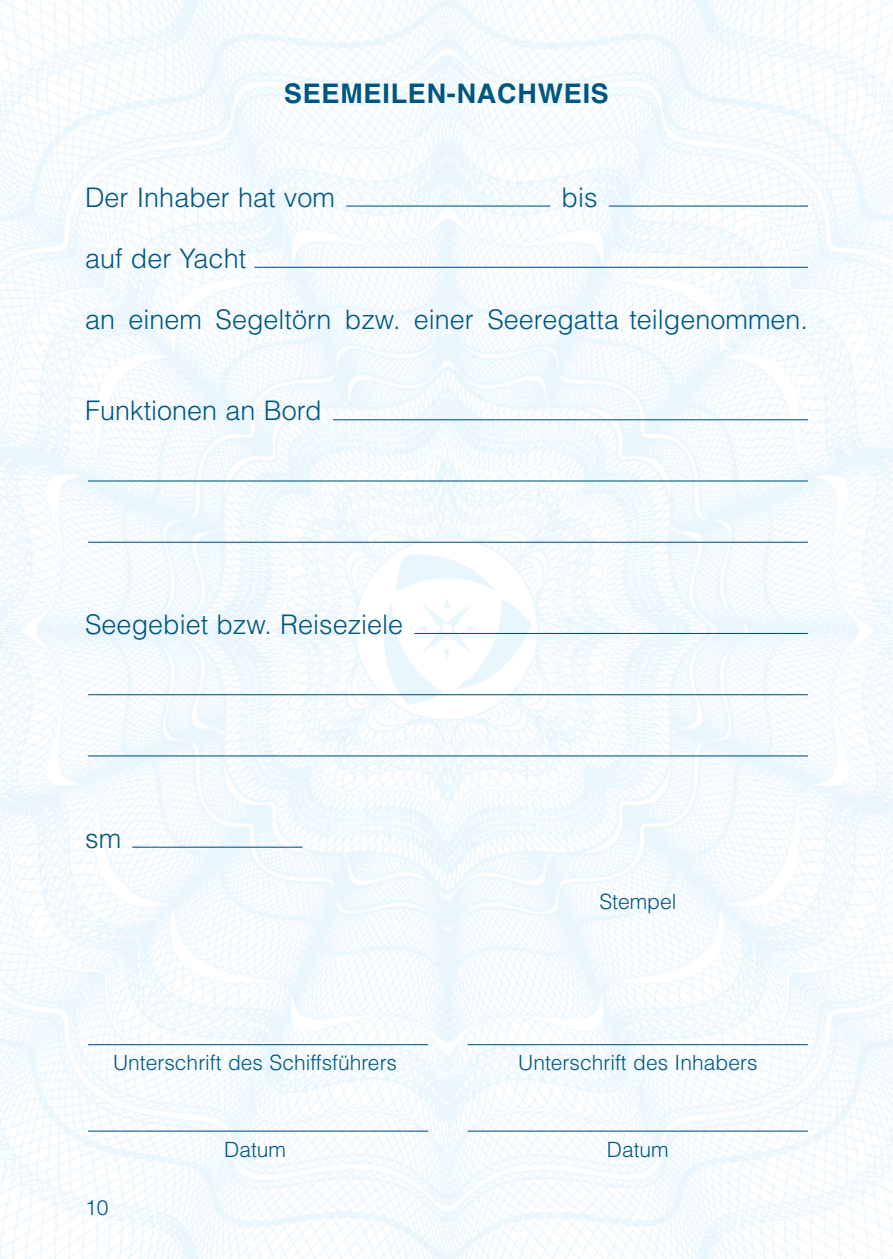
<style>
.page{position:relative;width:893px;height:1259px;background:#fff}
.page>*{position:absolute;margin:0;border:0;box-sizing:border-box;transform-origin:0 0}
.t1{font:300 27px "Helvetica";color:#005681}
.t2{font:700 27px "Helvetica";letter-spacing:.03em;color:#005681}
.t3{font:300 21px "Helvetica";color:#005681}
</style>
<div class="page">
<img style="left:0;top:0;width:893px;height:1259px">
<div style="left:355px;top:537px;width:183px;height:183px;background:#fff;border-radius:50%"></div>
<svg style="left:397px;top:554px;width:97px;height:37px"></svg>
<svg style="left:384px;top:600px;width:147px;height:104px"></svg>
<hr style="left:346px;top:205px;width:204px;height:2px;background:#005681">
<hr style="left:609px;top:205px;width:199px;height:2px;background:#005681">
<hr style="left:254px;top:267px;width:554px;height:1px;background:#005681">
<hr style="left:333px;top:419px;width:475px;height:1px;background:#005681">
<hr style="left:88px;top:480px;width:720px;height:1px;background:#005681">
<hr style="left:88px;top:542px;width:720px;height:1px;background:#005681">
<hr style="left:414px;top:633px;width:394px;height:1px;background:#005681">
<hr style="left:88px;top:694px;width:720px;height:1px;background:#005681">
<hr style="left:88px;top:755px;width:720px;height:1px;background:#005681">
<hr style="left:132px;top:846px;width:170px;height:1px;background:#005681">
<hr style="left:88px;top:1044px;width:340px;height:1px;background:#005681">
<hr style="left:468px;top:1044px;width:340px;height:1px;background:#005681">
<hr style="left:88px;top:1130px;width:340px;height:1px;background:#005681">
<hr style="left:468px;top:1130px;width:340px;height:1px;background:#005681">
<p class="t2" style="left:284px;top:76px;width:326px">SEEMEILEN-NACHWEIS</p>
<p class="t1" style="left:85px;top:180px;width:251px">Der Inhaber hat vom</p>
<p class="t1" style="left:562px;top:180px;width:37px">bis</p>
<p class="t1" style="left:85px;top:241px;width:163px">auf der Yacht</p>
<p class="t1" style="left:85px;top:303px;width:724px">an einem Segeltörn bzw. einer Seeregatta teilgenommen.</p>
<p class="t1" style="left:85px;top:394px;width:238px">Funktionen an Bord</p>
<p class="t1" style="left:85px;top:607px;width:320px">Seegebiet bzw. Reiseziele</p>
<p class="t1" style="left:85px;top:821px;width:37px">sm</p>
<p class="t3" style="left:599px;top:888px;width:79px">Stempel</p>
<p class="t3" style="left:113px;top:1050px;width:286px">Unterschrift des Schiffsführers</p>
<p class="t3" style="left:518px;top:1050px;width:241px">Unterschrift des Inhabers</p>
<p class="t3" style="left:85px;top:1194px;width:25px">10</p>
<p class="t3" style="left:224px;top:1136px;width:63px">Datum</p>
<p class="t3" style="left:607px;top:1136px;width:63px">Datum</p>
</div>
